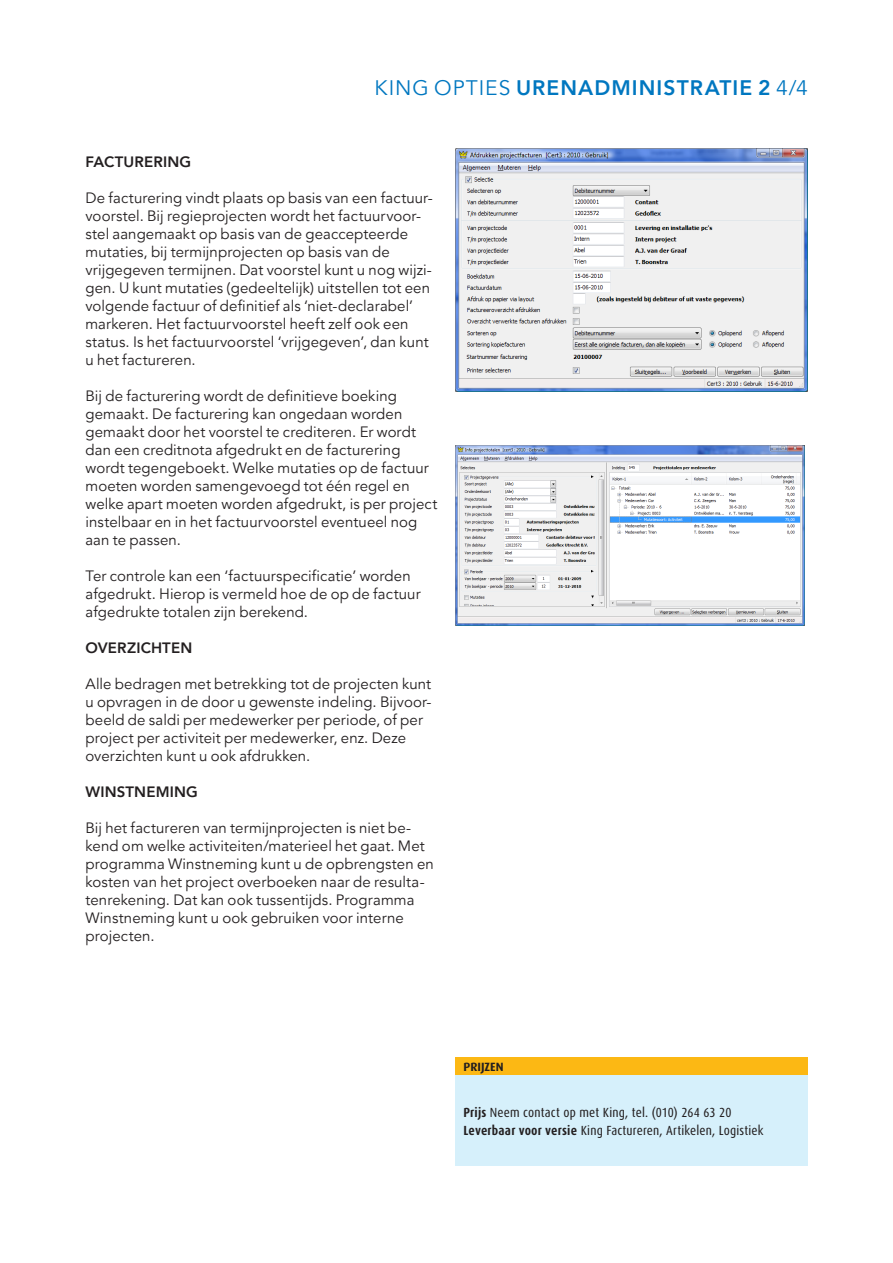
<style>
.page{position:relative;width:893px;height:1263px;background:#fff}
.page>*{position:absolute;margin:0;border:0;box-sizing:border-box;transform-origin:0 0}
.t1{font:800 21px "Avenir LT";letter-spacing:.05em;color:#0077c0}
.Subtekst{font:15px/18px "Avenir 45";letter-spacing:.005em;color:#231f20}
.Subtekst-2{font:800 15px "Avenir LT";letter-spacing:.01em;color:#231f20}
.Kadertekst{font:13.2px "Dax Condensed";letter-spacing:.015em;color:#231f20}
.Hoofdtekst{font:700 12px "Dax";color:#231f20}
.s1{font-family:"Avenir 45";font-weight:400}
.s2{font-weight:700}
</style>
<div class="page">
<div style="left:455px;top:1058px;width:353px;height:18px;background:#fcb814"></div>
<div style="left:455px;top:1076px;width:353px;height:90px;background:#d6f0fb"></div>
<img style="left:455px;top:149px;width:352px;height:243px">
<img style="left:456px;top:446px;width:349px;height:180px">
<h1 class="t1" style="left:374px;top:75px;width:435px"><span class="s1">KING OPTIES</span> URENADMINISTRATIE 2 <span class="s1">4/4</span></h1>
<p class="Subtekst-2" style="left:86px;top:152px;width:107px">FACTURERING</p>
<p class="Subtekst" style="left:86px;top:189px;width:349px">De facturering vindt plaats op basis van een factuur&shy;voorstel. Bij regieprojecten wordt het factuurvoor&shy;stel aangemaakt op basis van de geaccepteerde mutaties, bij termijnprojecten op basis van de vrijgegeven termijnen. Dat voorstel kunt u nog wijzi&shy;gen. U kunt mutaties (gedeeltelijk) uitstellen tot een volgende factuur of definitief als ‘niet-declarabel’ markeren. Het factuurvoorstel heeft zelf ook een status. Is het factuurvoorstel ‘vrijgegeven’, dan kunt u het factureren.</p>
<p class="Subtekst" style="left:86px;top:387px;width:353px">Bij de facturering wordt de definitieve boeking gemaakt. De facturering kan ongedaan worden gemaakt door het voorstel te crediteren. Er wordt dan een creditnota afgedrukt en de facturering wordt tegengeboekt. Welke mutaties op de factuur moeten worden samengevoegd tot één regel en welke apart moeten worden afgedrukt, is per project instelbaar en in het factuurvoorstel eventueel nog aan te passen.</p>
<p class="Subtekst" style="left:86px;top:567px;width:337px">Ter controle kan een ‘factuurspecificatie’ worden afgedrukt. Hierop is vermeld hoe de op de factuur afgedrukte totalen zijn berekend.</p>
<p class="Subtekst-2" style="left:86px;top:638px;width:108px">OVERZICHTEN</p>
<p class="Subtekst" style="left:86px;top:675px;width:348px">Alle bedragen met betrekking tot de projecten kunt u opvragen in de door u gewenste indeling. Bijvoor&shy;beeld de saldi per medewerker per periode, of per project per activiteit per medewerker, enz. Deze overzichten kunt u ook afdrukken.</p>
<p class="Subtekst-2" style="left:86px;top:782px;width:114px">WINSTNEMING</p>
<p class="Subtekst" style="left:86px;top:819px;width:350px">Bij het factureren van termijnprojecten is niet be&shy;kend om welke activiteiten/materieel het gaat. Met programma Winstneming kunt u de opbrengsten en kosten van het project overboeken naar de resulta&shy;tenrekening. Dat kan ook tussentijds. Programma Winstneming kunt u ook gebruiken voor interne projecten.</p>
<p class="Hoofdtekst" style="left:463px;top:1060px;width:42px">PRIJZEN</p>
<p class="Kadertekst" style="left:463px;top:1104px;width:269px"><span class="s2">Prijs</span> Neem contact op met King, tel. (010) 264 63 20</p>
<p class="Kadertekst" style="left:463px;top:1122px;width:302px"><span class="s2">Leverbaar voor versie</span> King Factureren, Artikelen, Logistiek</p>
</div>
